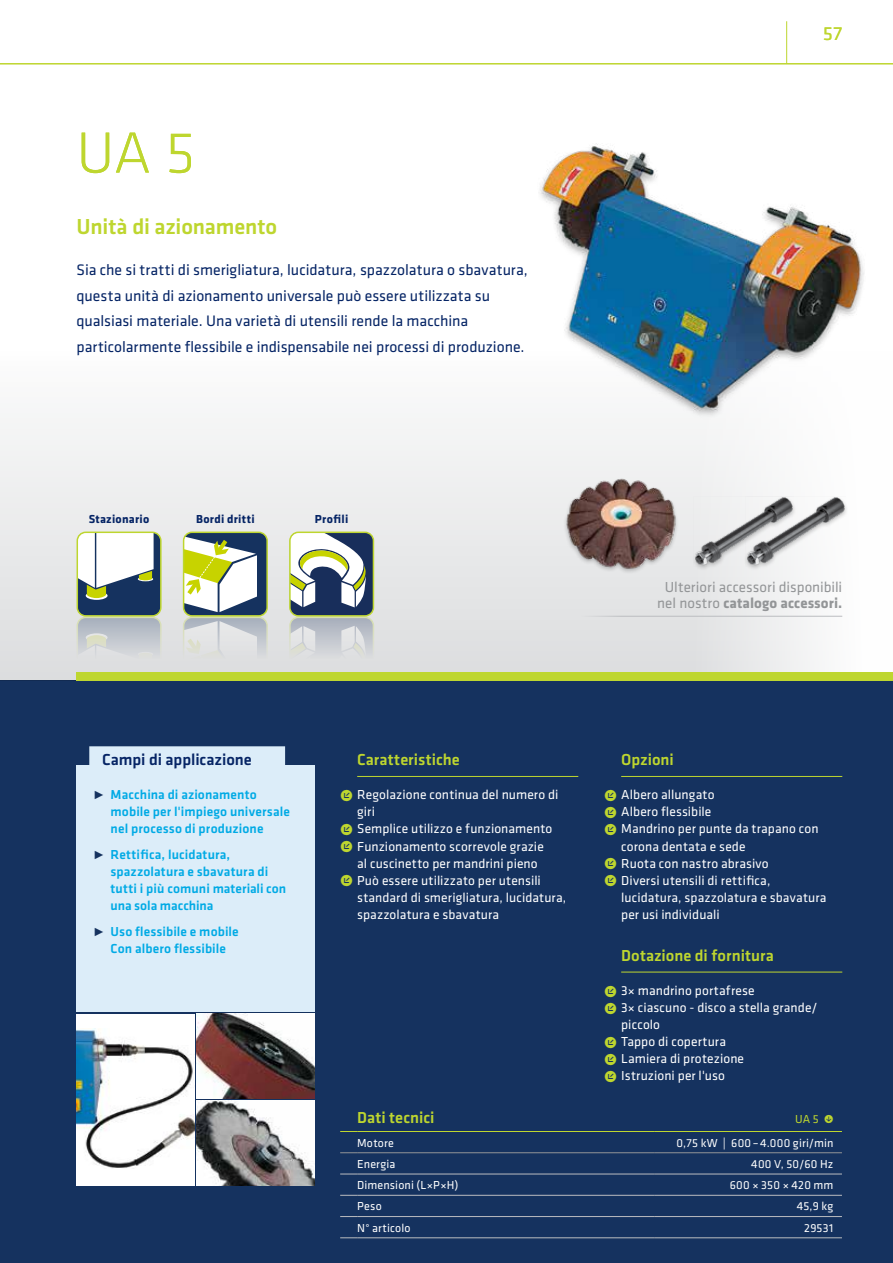
<style>
.page{position:relative;width:893px;height:1263px;background:#fff}
.page>*{position:absolute;margin:0;border:0;box-sizing:border-box;transform-origin:0 0}
.t1{font:300 60px "Klavika";color:#bed62f}
.t2{font:500 22.5px "Klavika";letter-spacing:-.005em;color:#bed62f}
.t3{font:19.5px "Klavika";color:#bed62f}
.t4{font:500 16.5px "Klavika";color:#bed62f}
.t5{font:500 16.5px "Klavika";color:#052465}
.t6{font:15.75px/25.5px "Klavika";color:#052465}
.t7{font:15px/15.8px "Klavika";color:#939597;text-align:center}
.t8{font:13.5px "Klavika";letter-spacing:.005em;color:#fff}
.t9{font:500 13.5px/17px "Klavika";letter-spacing:.005em;color:#00aae5}
.t10{font:12px "Klavika";letter-spacing:.015em;color:#fff}
.t11{font:700 12px "Klavika";letter-spacing:.02em;color:#052465}
.t12{font:12px "Klavika";color:#bed62f}
.s1{font-weight:700}
.s2{font-size:16.5px;color:#15325f}
.s3{font-size:16.5px;color:#bed62f}
</style>
<div class="page">
<div style="left:0;top:680px;width:893px;height:583px;background:#15325f"></div>
<svg style="left:0;top:423px;width:843px;height:257px"></svg>
<hr style="left:0;top:63px;width:893px;height:2px;background:#bed62f">
<hr style="left:786px;top:21px;width:1px;height:43px;background:#bed62f">
<div style="left:77px;top:765px;width:238px;height:247px;background:#dcedf9"></div>
<img style="left:0;top:64px;width:82px;height:385px">
<div style="left:77px;top:1014px;width:118px;height:171px;background:#fff"></div>
<img style="left:77px;top:1028px;width:118px;height:140px">
<img style="left:196px;top:1014px;width:119px;height:85px">
<svg style="left:196px;top:1100px;width:119px;height:85px;background:#a4a3a3"></svg>
<hr style="left:559px;top:616px;width:283px;height:1px;background:#bbbdc0">
<img style="left:522px;top:143px;width:342px;height:292px">
<div style="left:743px;top:495px;width:105px;height:76px;background:#f8f9f9"></div>
<img style="left:796px;top:497px;width:49px;height:47px">
<div style="left:692px;top:495px;width:104px;height:76px;background:#000;opacity:.25"></div>
<img style="left:694px;top:496px;width:100px;height:71px">
<div style="left:562px;top:477px;width:117px;height:97px;background:#e6e7e8"></div>
<img style="left:566px;top:477px;width:114px;height:94px">
<div style="left:77px;top:672px;width:816px;height:8px;background:#bed62f"></div>
<div style="left:184px;top:532px;width:83px;height:84px;background:#15325f;border-radius:9px"></div>
<svg style="left:186px;top:535px;width:71px;height:77px"></svg>
<div style="left:183px;top:531px;width:85px;height:86px;border:2px solid #bed62f;border-radius:9px"></div>
<svg style="left:184px;top:617px;width:83px;height:84px"></svg>
<svg style="left:186px;top:621px;width:71px;height:77px"></svg>
<div style="left:183px;top:617px;width:85px;height:85px;border:2px solid #bed62f;border-radius:9px"></div>
<div style="left:77px;top:532px;width:84px;height:84px;background:#15325f;border-radius:9px"></div>
<svg style="left:86px;top:592px;width:22px;height:8px"></svg>
<svg style="left:77px;top:532px;width:77px;height:66px"></svg>
<div style="left:77px;top:531px;width:85px;height:86px;border:2px solid #bed62f;border-radius:9px"></div>
<svg style="left:77px;top:617px;width:84px;height:84px"></svg>
<svg style="left:86px;top:633px;width:22px;height:8px"></svg>
<svg style="left:80px;top:635px;width:74px;height:64px"></svg>
<div style="left:77px;top:617px;width:85px;height:85px;border:2px solid #bed62f;border-radius:9px"></div>
<div style="left:289px;top:531px;width:85px;height:86px;border:2px solid #bed62f;border-radius:9px"></div>
<svg style="left:290px;top:532px;width:83px;height:149px"></svg>
<div style="left:289px;top:617px;width:85px;height:85px;border:2px solid #bed62f;border-radius:9px"></div>
<div style="left:89px;top:746px;width:196px;height:24px;background:#dcedf9"></div>
<hr style="left:357px;top:776px;width:221px;height:1px;background:#bed62f">
<hr style="left:621px;top:776px;width:221px;height:1px;background:#bed62f">
<hr style="left:621px;top:972px;width:221px;height:1px;background:#bed62f">
<svg style="left:340px;top:1152px;width:17px;height:1px"></svg>
<hr style="left:357px;top:1152px;width:298px;height:1px;background:#939597">
<hr style="left:655px;top:1152px;width:187px;height:1px;background:#939597">
<svg style="left:340px;top:1174px;width:17px;height:1px"></svg>
<svg style="left:340px;top:1195px;width:17px;height:1px"></svg>
<svg style="left:340px;top:1216px;width:17px;height:1px"></svg>
<svg style="left:340px;top:1237px;width:17px;height:1px"></svg>
<hr style="left:357px;top:1174px;width:298px;height:1px;background:#bbbdc0">
<hr style="left:357px;top:1195px;width:298px;height:1px;background:#bbbdc0">
<hr style="left:357px;top:1216px;width:298px;height:1px;background:#bbbdc0">
<hr style="left:357px;top:1237px;width:298px;height:1px;background:#bbbdc0">
<hr style="left:655px;top:1174px;width:187px;height:1px;background:#bbbdc0">
<hr style="left:655px;top:1195px;width:187px;height:1px;background:#bbbdc0">
<hr style="left:655px;top:1216px;width:187px;height:1px;background:#bbbdc0">
<hr style="left:655px;top:1237px;width:187px;height:1px;background:#bbbdc0">
<svg style="left:340px;top:1131px;width:17px;height:1px"></svg>
<hr style="left:357px;top:1131px;width:298px;height:1px;background:#bed62f">
<hr style="left:655px;top:1131px;width:187px;height:1px;background:#bed62f">
<h1 class="t1" style="left:77px;top:120px;width:120px">UA 5</h1>
<h2 class="t2" style="left:77px;top:214px;width:202px">Unità di azionamento</h2>
<p class="t6" style="left:77px;top:258px;width:453px">Sia che si tratti di smerigliatura, lucidatura, spazzolatura o sbavatura, questa unità di azionamento universale può essere utilizzata su qualsiasi materiale. Una varietà di utensili rende la macchina particolarmente flessibile e indispensabile nei processi di produzione.</p>
<h3 class="t3" style="left:823px;top:23px;width:20px">57</h3>
<p class="t11" style="left:89px;top:512px;width:62px">Stazionario</p>
<p class="t11" style="left:196px;top:512px;width:60px">Bordi dritti</p>
<p class="t11" style="left:315px;top:512px;width:35px">Profili</p>
<p class="t7" style="left:657px;top:580px;width:187px">Ulteriori accessori disponibili nel nostro <span class="s1">catalogo accessori.</span></p>
<p class="t5" style="left:102px;top:751px;width:151px">Campi di applicazione</p>
<p class="t9" style="left:111px;top:787px;width:181px;text-indent:-17px"><span class="s2">˭</span> Macchina di azionamento mobile per l'impiego universale nel processo di produzione</p>
<p class="t9" style="left:111px;top:846px;width:177px;text-indent:-17px"><span class="s2">˭</span> Rettifica, lucidatura, spazzolatura e sbavatura di tutti i più comuni materiali con una sola macchina</p>
<p class="t9" style="left:94px;top:923px;width:147px;text-align:center"><span class="s2">˭</span> Uso flessibile e mobile<br>Con albero flessibile</p>
<p class="t4" style="left:357px;top:751px;width:104px">Caratteristiche</p>
<p class="t8" style="left:340px;top:788px;width:220px"><span class="s3">ˠ</span> Regolazione continua del numero di</p>
<p class="t8" style="left:357px;top:805px;width:19px">giri</p>
<p class="t8" style="left:340px;top:822px;width:214px"><span class="s3">ˠ</span> Semplice utilizzo e funzionamento</p>
<p class="t8" style="left:340px;top:839px;width:205px"><span class="s3">ˠ</span> Funzionamento scorrevole grazie</p>
<p class="t8" style="left:357px;top:856px;width:182px">al cuscinetto per mandrini pieno</p>
<p class="t8" style="left:340px;top:873px;width:202px"><span class="s3">ˠ</span> Può essere utilizzato per utensili</p>
<p class="t8" style="left:357px;top:890px;width:211px">standard di smerigliatura, lucidatura,</p>
<p class="t8" style="left:357px;top:907px;width:143px">spazzolatura e sbavatura</p>
<p class="t4" style="left:621px;top:751px;width:54px">Opzioni</p>
<p class="t8" style="left:604px;top:788px;width:112px"><span class="s3">ˠ</span> Albero allungato</p>
<p class="t8" style="left:604px;top:805px;width:109px"><span class="s3">ˠ</span> Albero flessibile</p>
<p class="t8" style="left:604px;top:822px;width:216px"><span class="s3">ˠ</span> Mandrino per punte da trapano con</p>
<p class="t8" style="left:621px;top:839px;width:126px">corona dentata e sede</p>
<p class="t8" style="left:604px;top:856px;width:166px"><span class="s3">ˠ</span> Ruota con nastro abrasivo</p>
<p class="t8" style="left:604px;top:873px;width:168px"><span class="s3">ˠ</span> Diversi utensili di rettifica,</p>
<p class="t8" style="left:621px;top:890px;width:207px">lucidatura, spazzolatura e sbavatura</p>
<p class="t8" style="left:621px;top:907px;width:100px">per usi individuali</p>
<p class="t4" style="left:621px;top:946px;width:154px">Dotazione di fornitura</p>
<p class="t8" style="left:604px;top:983px;width:152px"><span class="s3">ˠ</span> 3× mandrino portafrese</p>
<p class="t8" style="left:604px;top:1000px;width:215px"><span class="s3">ˠ</span> 3× ciascuno - disco a stella grande/</p>
<p class="t8" style="left:621px;top:1017px;width:40px">piccolo</p>
<p class="t8" style="left:604px;top:1034px;width:123px"><span class="s3">ˠ</span> Tappo di copertura</p>
<p class="t8" style="left:604px;top:1051px;width:141px"><span class="s3">ˠ</span> Lamiera di protezione</p>
<p class="t8" style="left:604px;top:1068px;width:122px"><span class="s3">ˠ</span> Istruzioni per l'uso</p>
<p class="t4" style="left:357px;top:1108px;width:79px">Dati tecnici</p>
<p class="t12" style="left:795px;top:1112px;width:40px">UA 5 •</p>
<p class="t10" style="left:357px;top:1136px;width:38px">Motore</p>
<p class="t10" style="left:676px;top:1136px;width:159px">0,75 kW | 600–4.000 giri/min</p>
<p class="t10" style="left:357px;top:1157px;width:40px">Energia</p>
<p class="t10" style="left:751px;top:1157px;width:84px">400 V, 50/60 Hz</p>
<p class="t10" style="left:357px;top:1178px;width:103px">Dimensioni (L×P×H)</p>
<p class="t10" style="left:730px;top:1178px;width:105px">600 × 350 × 420 mm</p>
<p class="t10" style="left:357px;top:1200px;width:26px">Peso</p>
<p class="t10" style="left:797px;top:1200px;width:38px">45,9 kg</p>
<p class="t10" style="left:357px;top:1221px;width:55px">N° articolo</p>
<p class="t10" style="left:804px;top:1221px;width:31px">29531</p>
</div>
